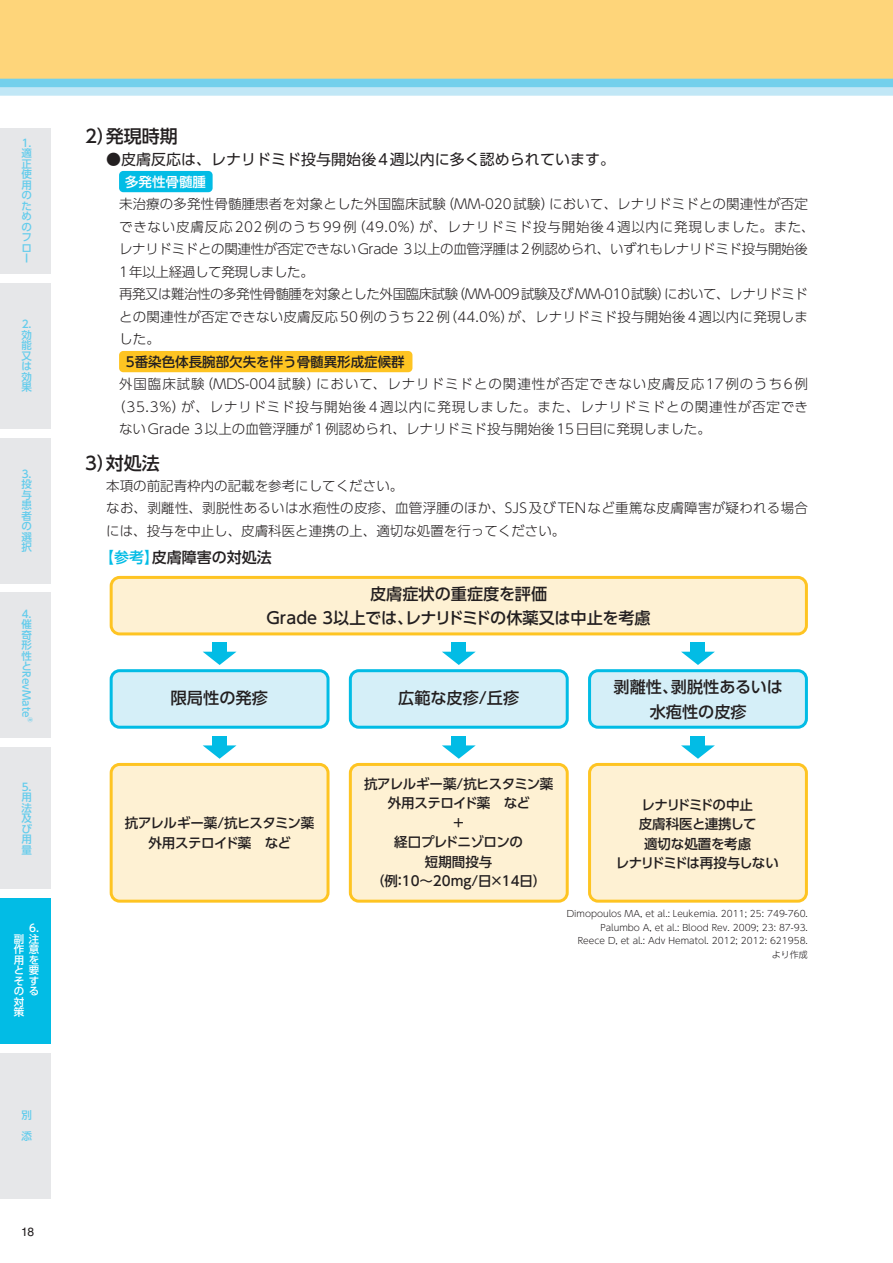
<style>
.page{position:relative;width:893px;height:1263px;background:#fff}
.page>*{position:absolute;margin:0;border:0;box-sizing:border-box;transform-origin:0 0}
.t1{font:500 18px "UD Shin Go Pr 6 N";color:#231f20}
.t2{font:500 16.2px/24.3px "UD Shin Go Pr 6 N";color:#231f20;text-align:center}
.t3{font:15px "UD Shin Go Pr 6 N";color:#231f20}
.t4{font:500 15px "UD Shin Go Pr 6 N";color:#231f20}
.t5{font:300 13.5px/22.5px "UD Shin Go Pr 6 N";letter-spacing:.015em;color:#231f20}
.小見出し_A{font:500 13.5px/19.5px "UD Shin Go Pr 6 N";letter-spacing:-.015em;color:#231f20;text-align:center}
.t6{font:300 13.5px "UD Shin Go Pr 6 N";letter-spacing:.07em;color:#231f20}
.t7{font:300 13.5px "UD Shin Go Pr 6 N";letter-spacing:.06em;color:#231f20}
.小見出し_A-2{font:500 13.5px/19.5px "UD Shin Go Pr 6 N";letter-spacing:-.04em;color:#231f20;text-align:center}
.小見出し_A-3{font:500 13.5px/19.5px "UD Shin Go Pr 6 N";letter-spacing:-.045em;color:#231f20;text-align:center}
.小見出し_A-4{font:500 13.5px "UD Shin Go Pr 6 N";color:#fff}
.t8{font:12px "Helvetica LT Std";color:#231f20}
.t9{font:500 10.5px/10.5px "UD Shin Go Pr 6 N";color:#63ccec;text-align:justify}
.t10{font:500 10.5px/10.5px "UD Shin Go Pr 6 N";color:#fff;text-align:justify}
.t11{font:300 9px "UD Shin Go Pr 6 N";color:#231f20}
.t12{font:500 6.15px "UD Shin Go Pr 6 N";color:#63ccec}
.s1{color:#02bce5}
</style>
<div class="page">
<div style="left:0;top:128px;width:51px;height:145px;background:#e6e7e9"></div>
<div style="left:0;top:283px;width:51px;height:145px;background:#e6e7e9"></div>
<div style="left:0;top:437px;width:51px;height:146px;background:#e6e7e9"></div>
<div style="left:0;top:592px;width:51px;height:146px;background:#e6e7e9"></div>
<div style="left:0;top:747px;width:51px;height:141px;background:#e6e7e9"></div>
<div style="left:0;top:1052px;width:51px;height:146px;background:#e6e7e9"></div>
<div style="left:0;top:897px;width:51px;height:146px;background:#02bce5"></div>
<svg style="left:0;top:87px;width:893px;height:9px;background:#c1e7f6"></svg>
<div style="left:0;top:79px;width:893px;height:8px;background:#73d0ec"></div>
<div style="left:0;top:0;width:893px;height:79px;background:#fed57a"></div>
<div style="left:119px;top:171px;width:94px;height:21px;background:#02bce5;border-radius:4px"></div>
<div style="left:119px;top:351px;width:293px;height:21px;background:#fec422;border-radius:4px"></div>
<div style="left:111px;top:577px;width:695px;height:57px;background:#fef1d3;border-radius:9px"></div>
<div style="left:110px;top:576px;width:698px;height:59px;border:3px solid #fec422;border-radius:9px"></div>
<svg style="left:203px;top:652px;width:33px;height:13px"></svg>
<div style="left:212px;top:642px;width:15px;height:13px;background:#02bce5"></div>
<div style="left:111px;top:671px;width:217px;height:56px;background:#d5eff8;border-radius:9px"></div>
<div style="left:110px;top:669px;width:220px;height:60px;border:3px solid #02bce5;border-radius:9px"></div>
<svg style="left:203px;top:745px;width:33px;height:14px"></svg>
<div style="left:212px;top:736px;width:15px;height:13px;background:#02bce5"></div>
<div style="left:111px;top:764px;width:217px;height:137px;background:#fef1d3;border-radius:9px"></div>
<div style="left:110px;top:763px;width:220px;height:140px;border:3px solid #fec422;border-radius:9px"></div>
<svg style="left:681px;top:652px;width:34px;height:13px"></svg>
<div style="left:691px;top:642px;width:14px;height:13px;background:#02bce5"></div>
<div style="left:590px;top:671px;width:216px;height:56px;background:#d5eff8;border-radius:9px"></div>
<div style="left:588px;top:669px;width:220px;height:60px;border:3px solid #02bce5;border-radius:9px"></div>
<svg style="left:681px;top:745px;width:34px;height:14px"></svg>
<div style="left:691px;top:736px;width:14px;height:13px;background:#02bce5"></div>
<div style="left:590px;top:764px;width:216px;height:137px;background:#fef1d3;border-radius:9px"></div>
<div style="left:588px;top:763px;width:220px;height:140px;border:3px solid #fec422;border-radius:9px"></div>
<svg style="left:442px;top:652px;width:33px;height:13px"></svg>
<div style="left:451px;top:642px;width:15px;height:13px;background:#02bce5"></div>
<div style="left:350px;top:671px;width:217px;height:56px;background:#d5eff8;border-radius:9px"></div>
<div style="left:349px;top:669px;width:220px;height:60px;border:3px solid #02bce5;border-radius:9px"></div>
<svg style="left:442px;top:745px;width:34px;height:14px"></svg>
<div style="left:451px;top:736px;width:15px;height:13px;background:#02bce5"></div>
<div style="left:350px;top:764px;width:217px;height:137px;background:#fef1d3;border-radius:9px"></div>
<div style="left:349px;top:763px;width:220px;height:140px;border:3px solid #fec422;border-radius:9px"></div>
<p class="t9" style="left:21px;top:137px;width:12px">1.適正使用のためのフロー</p>
<p class="t9" style="left:21px;top:318px;width:12px">2.効能又は効果</p>
<p class="t9" style="left:21px;top:468px;width:12px">3.投与患者の選択</p>
<p class="t9" style="left:21px;top:608px;width:12px">4.催奇形性と</p>
<p class="t9" style="left:32px;top:671px;width:47px;rotate:90deg">RevMate</p>
<p class="t12" style="left:35px;top:717px;width:7px;rotate:90deg">®</p>
<p class="t9" style="left:21px;top:781px;width:12px">5.用法及び用量</p>
<p class="t10" style="left:14px;top:933px;width:12px">副作用とその対策</p>
<p class="t10" style="left:29px;top:923px;width:12px">6.注意を要する</p>
<p class="t9" style="left:21px;top:1104px;width:12px;line-height:21px">別添</p>
<p class="t8" style="left:21px;top:1225px;width:14px">18</p>
<p class="t1" style="left:85px;top:122px;width:94px">2）発現時期</p>
<p class="t3" style="left:106px;top:147px;width:510px">●皮膚反応は、レナリドミド投与開始後4週以内に多く認められています。</p>
<p class="小見出し_A-4" style="left:125px;top:171px;width:82px">多発性骨髄腫</p>
<p class="t5" style="left:119px;top:192px;width:697px">未治療の多発性骨髄腫患者を対象とした外国臨床試験（MM-020試験）において、レナリドミドとの関連性が否定できない皮膚反応202例のうち99例（49.0%）が、レナリドミド投与開始後4週以内に発現しました。また、レナリドミドとの関連性が否定できないGrade 3以上の血管浮腫は2例認められ、いずれもレナリドミド投与開始後1年以上経過して発現しました。</p>
<p class="t5" style="left:119px;top:282px;width:690px;text-align:justify">再発又は難治性の多発性骨髄腫を対象とした外国臨床試験（MM-009試験及びMM-010試験）において、レナリドミドとの関連性が否定できない皮膚反応50例のうち22例（44.0%）が、レナリドミド投与開始後4週以内に発現しました。</p>
<p class="小見出し_A" style="left:126px;top:351px;width:280px">5番染色体長腕部欠失を伴う骨髄異形成症候群</p>
<p class="t6" style="left:119px;top:373px;width:690px">外国臨床試験（MDS-004試験）において、レナリドミドとの関連性が否定できない皮膚反応17例のうち6例</p>
<p class="t7" style="left:112px;top:396px;width:697px">（35.3%）が、レナリドミド投与開始後 4 週以内に発現しました。また、レナリドミドとの関連性が否定でき</p>
<p class="t5" style="left:119px;top:417px;width:593px">ないGrade 3以上の血管浮腫が1例認められ、レナリドミド投与開始後15日目に発現しました。</p>
<p class="t1" style="left:85px;top:448px;width:76px">3）対処法</p>
<p class="t5" style="left:106px;top:474px;width:298px">本項の前記青枠内の記載を参考にしてください。</p>
<p class="t5" style="left:106px;top:496px;width:703px">なお、剥離性、剥脱性あるいは水疱性の皮疹、血管浮腫のほか、SJS及びTENなど重篤な皮膚障害が疑われる場合には、投与を中止し、皮膚科医と連携の上、適切な処置を行ってください。</p>
<p class="t4" style="left:99px;top:545px;width:174px"><span class="s1">【参考】</span>皮膚障害の対処法</p>
<p class="t2" style="left:267px;top:581px;width:386px">皮膚症状の重症度を評価<br>Grade 3以上では、レナリドミドの休薬又は中止を考慮</p>
<p class="t2" style="left:171px;top:685px;width:99px">限局性の発疹</p>
<p class="小見出し_A-3" style="left:125px;top:813px;width:191px">抗アレルギー薬/抗ヒスタミン薬外用ステロイド薬　など</p>
<p class="t2" style="left:398px;top:685px;width:122px">広範な皮疹/丘疹</p>
<p class="t2" style="left:614px;top:674px;width:171px">剥離性、剥脱性あるいは水疱性の皮疹</p>
<p class="小見出し_A" style="left:364px;top:773px;width:191px">抗アレルギー薬/抗ヒスタミン薬外用ステロイド薬　など<br>＋<br>経口プレドニゾロンの<br>短期間投与<br>（例：10～20mg/日×14日）</p>
<p class="小見出し_A-2" style="left:616px;top:794px;width:165px">レナリドミドの中止<br>皮膚科医と連携して<br>適切な処置を考慮<br>レナリドミドは再投与しない</p>
<p class="t11" style="left:567px;top:906px;width:243px">Dimopoulos MA, et al.: Leukemia. 2011; 25: 749-760.</p>
<p class="t11" style="left:600px;top:920px;width:209px">Palumbo A, et al.: Blood Rev. 2009; 23: 87-93.</p>
<p class="t11" style="left:578px;top:933px;width:232px">Reece D, et al.: Adv Hematol. 2012; 2012: 621958.</p>
<p class="t11" style="left:772px;top:947px;width:37px">より作成</p>
</div>
